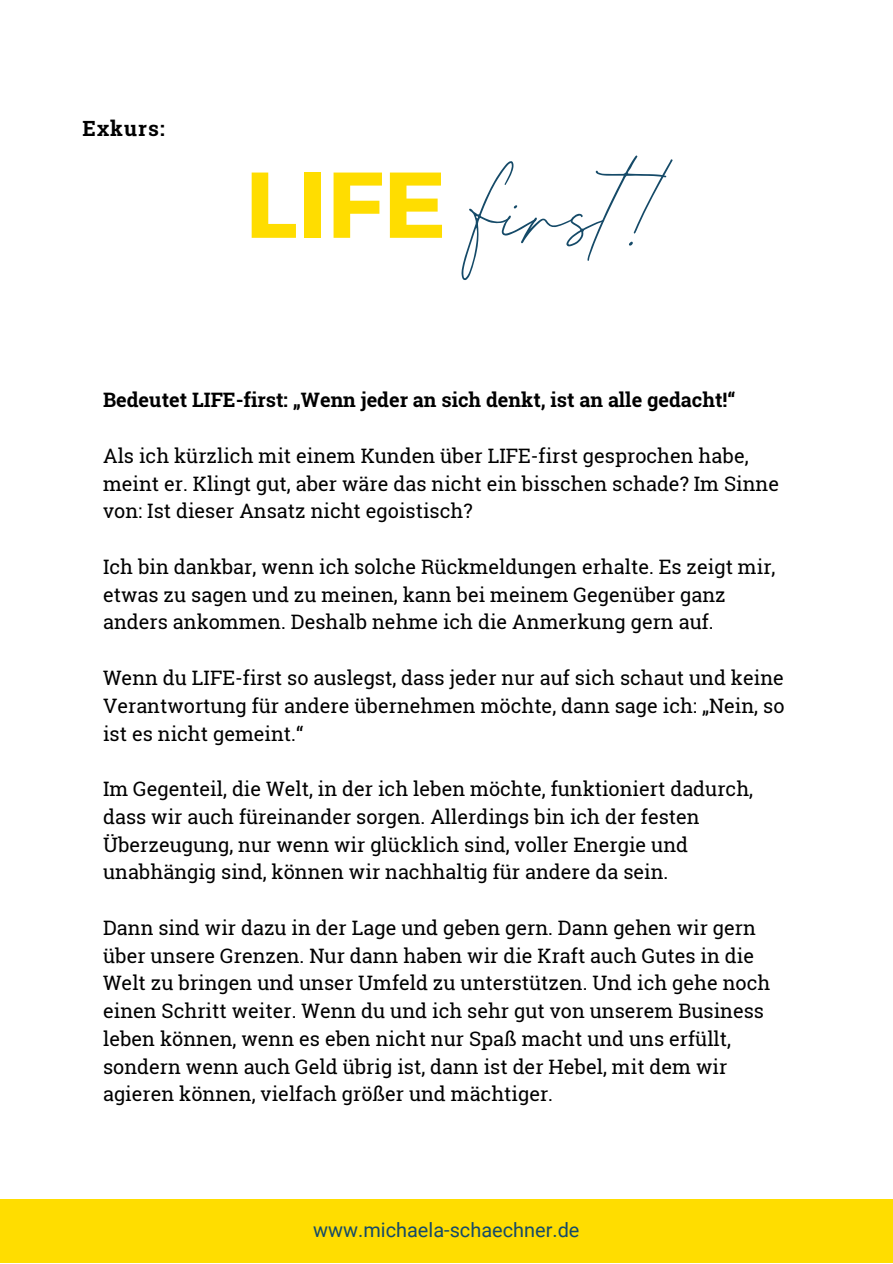
<style>
.page{position:relative;width:893px;height:1264px;background:#fff}
.page>*{position:absolute;margin:0;border:0;box-sizing:border-box;transform-origin:0 0}
.t1{font:137.25px "Champagne Dreams";color:#154a68}
.t2{font:700 21px "Roboto Slab";letter-spacing:.05em;color:#000}
.t3{font:19.95px/27.8px "Roboto Slab";color:#000}
.t4{font:700 19.95px "Roboto Slab";color:#000}
.t5{font:19.95px "Roboto";color:#154a68}
.s1{font-family:"Montserrat";font-weight:700;font-size:93.15px;color:#fd0}
</style>
<div class="page">
<div style="left:0;top:1199px;width:892px;height:63px;background:#fd0"></div>
<p class="t2" style="left:83px;top:114px;width:84px">Exkurs:</p>
<h1 class="t1" style="left:245px;top:121px;width:433px"><span class="s1">LIFE</span> first!</h1>
<p class="t4" style="left:103px;top:386px;width:634px">Bedeutet LIFE-first: „Wenn jeder an sich denkt, ist an alle gedacht!“</p>
<p class="t3" style="left:103px;top:441px;width:677px">Als ich kürzlich mit einem Kunden über LIFE-first gesprochen habe, meint er. Klingt gut, aber wäre das nicht ein bisschen schade? Im Sinne von: Ist dieser Ansatz nicht egoistisch?</p>
<p class="t3" style="left:103px;top:552px;width:674px">Ich bin dankbar, wenn ich solche Rückmeldungen erhalte. Es zeigt mir, etwas zu sagen und zu meinen, kann bei meinem Gegenüber ganz anders ankommen. Deshalb nehme ich die Anmerkung gern auf.</p>
<p class="t3" style="left:103px;top:663px;width:683px;text-align:justify">Wenn du LIFE-first so auslegst, dass jeder nur auf sich schaut und keine Verantwortung für andere übernehmen möchte, dann sage ich: „Nein, so ist es nicht gemeint.“</p>
<p class="t3" style="left:103px;top:774px;width:651px">Im Gegenteil, die Welt, in der ich leben möchte, funktioniert dadurch, dass wir auch füreinander sorgen. Allerdings bin ich der festen Überzeugung, nur wenn wir glücklich sind, voller Energie und unabhängig sind, können wir nachhaltig für andere da sein.</p>
<p class="t3" style="left:103px;top:913px;width:668px">Dann sind wir dazu in der Lage und geben gern. Dann gehen wir gern über unsere Grenzen. Nur dann haben wir die Kraft auch Gutes in die Welt zu bringen und unser Umfeld zu unterstützen. Und ich gehe noch einen Schritt weiter. Wenn du und ich sehr gut von unserem Business leben können, wenn es eben nicht nur Spaß macht und uns erfüllt, sondern wenn auch Geld übrig ist, dann ist der Hebel, mit dem wir agieren können, vielfach größer und mächtiger.</p>
<p class="t5" style="left:313px;top:1216px;width:268px">www.michaela-schaechner.de</p>
</div>
